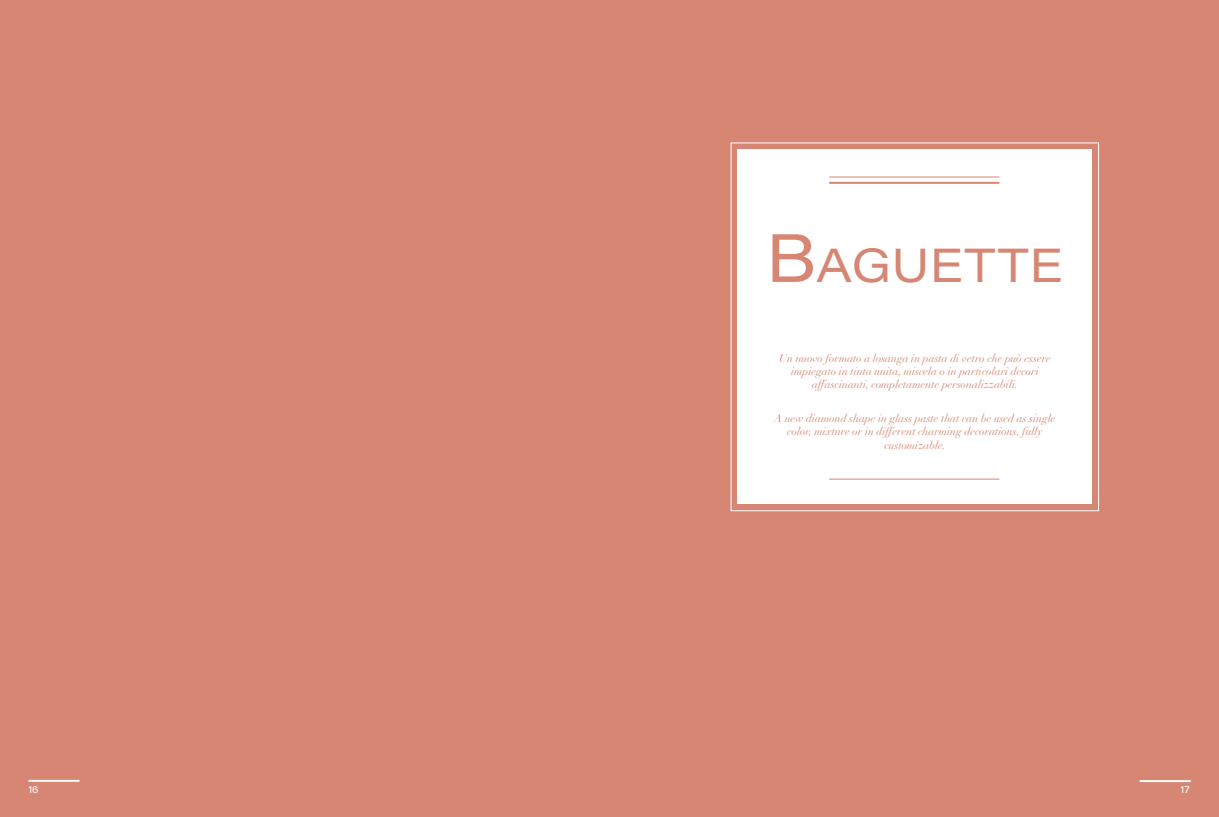
<style>
.page{position:relative;width:1219px;height:817px;background:#fff}
.page>*{position:absolute;margin:0;border:0;box-sizing:border-box;transform-origin:0 0}
.t1{font:46.9px "Acumin Pro Wide";letter-spacing:.01em;color:#d68672}
.t2{font:italic 11px/13.2px "Didot LT Pro";color:#d68672;text-align:center}
.t3{font:10px "Acumin Pro Wide";color:#fff}
.s1{font-size:67px}
</style>
<div class="page">
<div style="left:0;top:0;width:618px;height:816px;background:#d68672"></div>
<div style="left:601px;top:0;width:618px;height:816px;background:#d68672"></div>
<div style="left:730px;top:142px;width:369px;height:369px;border:1px solid #fff"></div>
<div style="left:737px;top:149px;width:355px;height:354px;background:#fff"></div>
<hr style="left:829px;top:177px;width:170px;height:1px;background:#d68672">
<hr style="left:829px;top:182px;width:170px;height:2px;background:#d68672">
<hr style="left:829px;top:479px;width:170px;height:1px;background:#d68672">
<hr style="left:28px;top:779px;width:52px;height:2px;background:#fff">
<hr style="left:1140px;top:779px;width:51px;height:2px;background:#fff">
<h1 class="t1" style="left:766px;top:232px;width:298px"><span class="s1">B</span>AGUETTE</h1>
<p class="t2" style="left:779px;top:351px;width:273px">Un nuovo formato a losanga in pasta di vetro che può essere impiegato in tinta unita, miscela o in particolari decori affascinanti, completamente personalizzabili.</p>
<p class="t2" style="left:774px;top:411px;width:283px">A new diamond shape in glass paste that can be used as single color, mixture or in different charming decorations, fully customizable.</p>
<p class="t3" style="left:28px;top:782px;width:12px">16</p>
<p class="t3" style="left:1180px;top:782px;width:11px">17</p>
</div>
